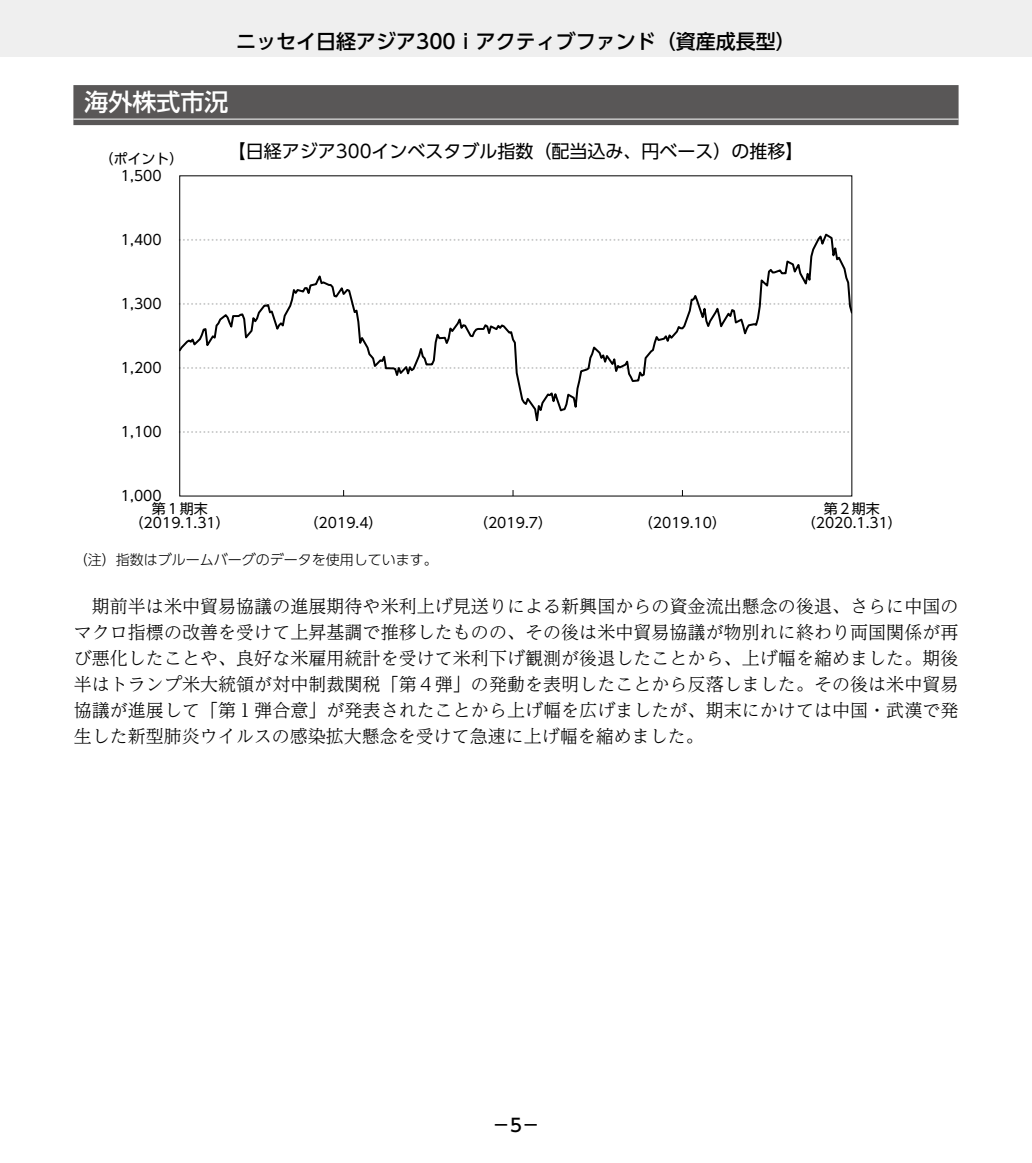
<style>
.page{position:relative;width:1032px;height:1163px;background:#fff}
.page>*{position:absolute;margin:0;border:0;box-sizing:border-box;transform-origin:0 0}
.t1{font:500 24px "UD Shin Go Pro";color:#fff}
.t2{font:500 20px "UD Shin Go Pro";color:#000}
.t3{font:300 18px/26px "UD Reimin Pro";color:#000;text-align:justify}
.t4{font:18px "UD Shin Go Pro";color:#000}
.t5{font:500 18px "UD Shin Go Pro";color:#000}
.t6{font:14px/14px "UD Shin Go Pro";color:#000;text-align:center}
.t7{font:300 14px "UD Shin Go Pro";color:#000}
</style>
<div class="page">
<div style="left:0;top:0;width:1032px;height:57px;background:#efefef"></div>
<div style="left:73px;top:85px;width:885px;height:40px;background:#595757"></div>
<hr style="left:73px;top:119px;width:885px;height:1px;background:#fff">
<svg style="left:181px;top:233px;width:669px;height:200px"></svg>
<p class="t2" style="left:236px;top:25px;width:561px">ニッセイ日経アジア300ｉアクティブファンド（資産成長型）</p>
<h1 class="t1" style="left:84px;top:82px;width:146px">海外株式市況</h1>
<p class="t6" style="left:99px;top:151px;width:85px">（ポイント）</p>
<p class="t4" style="left:228px;top:136px;width:577px">【日経アジア300インベスタブル指数（配当込み、円ベース）の推移】</p>
<p class="t6" style="left:121px;top:168px;width:42px">1,500</p>
<p class="t6" style="left:121px;top:232px;width:42px">1,400</p>
<p class="t6" style="left:121px;top:296px;width:42px">1,300</p>
<p class="t6" style="left:121px;top:360px;width:42px">1,200</p>
<p class="t6" style="left:121px;top:424px;width:42px">1,100</p>
<p class="t6" style="left:121px;top:488px;width:42px">1,000</p>
<p class="t6" style="left:130px;top:501px;width:102px">第１期末（2019.1.31）</p>
<p class="t6" style="left:305px;top:515px;width:79px">（2019.4）</p>
<p class="t6" style="left:474px;top:515px;width:79px">（2019.7）</p>
<p class="t6" style="left:639px;top:515px;width:89px">（2019.10）</p>
<p class="t6" style="left:802px;top:501px;width:102px">第２期末（2020.1.31）</p>
<p class="t7" style="left:74px;top:548px;width:366px">（注）指数はブルームバーグのデータを使用しています。</p>
<p class="t3" style="left:74px;top:592px;width:886px">　期前半は米中貿易協議の進展期待や米利上げ見送りによる新興国からの資金流出懸念の後退、さらに中国のマクロ指標の改善を受けて上昇基調で推移したものの、その後は米中貿易協議が物別れに終わり両国関係が再び悪化したことや、良好な米雇用統計を受けて米利下げ観測が後退したことから、上げ幅を縮めました。期後半はトランプ米大統領が対中制裁関税「第４弾」の発動を表明したことから反落しました。その後は米中貿易協議が進展して「第１弾合意」が発表されたことから上げ幅を広げましたが、期末にかけては中国・武漢で発生した新型肺炎ウイルスの感染拡大懸念を受けて急速に上げ幅を縮めました。</p>
<p class="t5" style="left:492px;top:1110px;width:49px">－5－</p>
</div>
